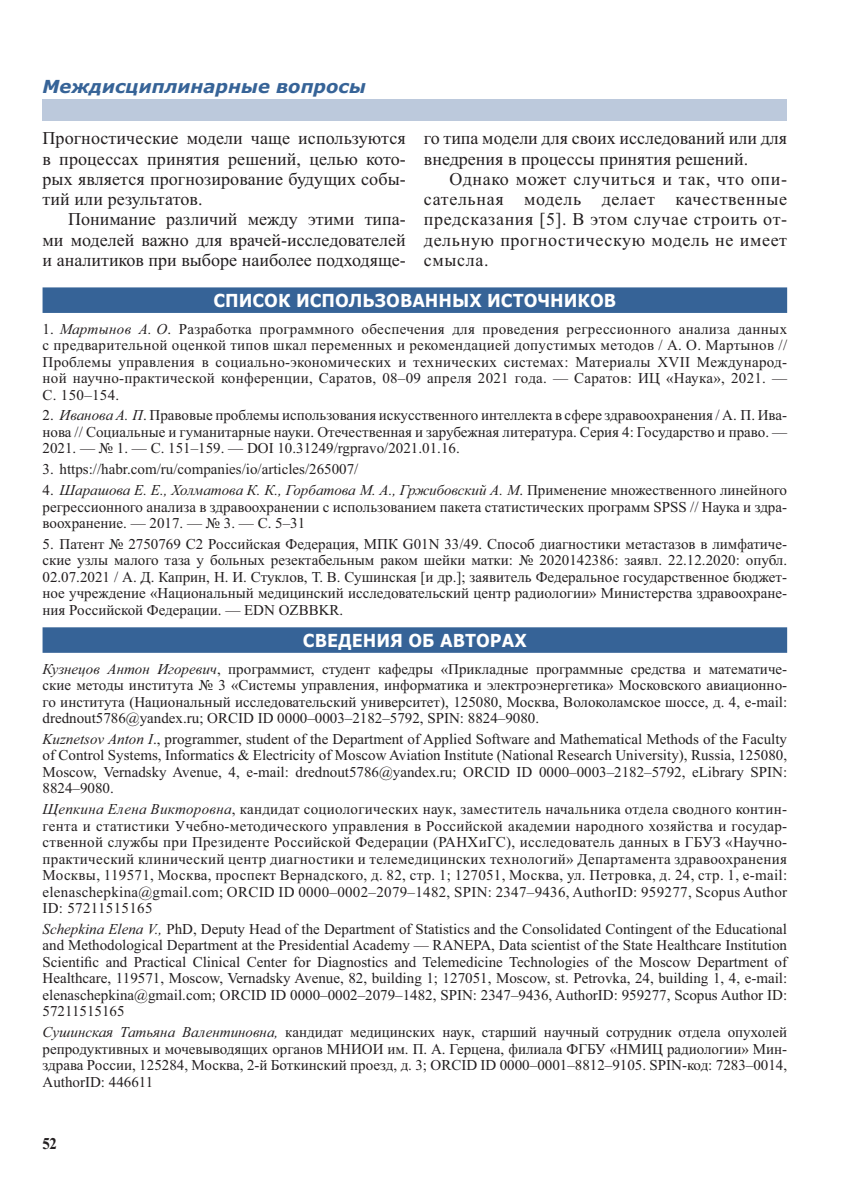
<style>
.page{position:relative;width:851px;height:1191px;background:#fff}
.page>*{position:absolute;margin:0;border:0;box-sizing:border-box;transform-origin:0 0}
.t1{font:18px/20.2px "Times New Roman";color:#231f20;text-align:justify}
.t2{font:700 18px "Verdana";color:#fff;scale:.9 1}
.t3{font:italic 700 18px "Verdana";color:#366397}
.t4{font:700 16.5px "Times New Roman";color:#231f20;scale:.9 1}
.t5{font:15px/16.5px "Times New Roman";color:#231f20;text-align:justify}
.t6{font:15px/16.5px "Times New Roman";letter-spacing:.02em;color:#231f20}
.t7{font:italic 15px "Times New Roman";color:#231f20}
.s1{font-style:italic}
.s2{font-style:normal}
</style>
<div class="page">
<div style="left:43px;top:99px;width:744px;height:21px;background:#bcc9dc"></div>
<div style="left:43px;top:287px;width:744px;height:26px;background:#366397"></div>
<div style="left:43px;top:627px;width:744px;height:26px;background:#366397"></div>
<p class="t3" style="left:43px;top:80px;width:325px">Междисциплинарные вопросы</p>
<p class="t1" style="left:43px;top:130px;width:365px">Прогностические модели чаще используются в процессах принятия решений, целью кото&shy;рых является прогнозирование будущих собы&shy;тий или результатов.</p>
<p class="t1" style="left:43px;top:211px;width:365px;text-indent:26px">Понимание различий между этими типа&shy;ми моделей важно для врачей-исследователей и аналитиков при выборе наиболее подходяще-</p>
<p class="t1" style="left:424px;top:130px;width:365px">го типа модели для своих исследований или для внедрения в процессы принятия решений.</p>
<p class="t1" style="left:424px;top:170px;width:365px;text-indent:26px">Однако может случиться и так, что опи&shy;сательная модель делает качественные пред сказания [5]. В этом случае строить от&shy;дельную прогностическую модель не имеет смысла.</p>
<p class="t2" style="left:213px;top:290px;width:449px">СПИСОК ИСПОЛЬЗОВАННЫХ ИСТОЧНИКОВ</p>
<p class="t6" style="left:43px;top:322px;width:746px">1. <span class="s1">Мартынов А. О</span> Разработка программного обеспечения для проведения регрессионного анализа данных</p>
<p class="t6" style="left:43px;top:322px;width:746px;text-indent:125px">.<br>с предварительной оценкой типов шкал переменных и рекомендацией допустимых методов / А. О. Мартынов // Проблемы управления в социально-экономических и технических системах: Материалы XVII Международ&shy;ной научно-практической конференции, Саратов, 08–09 апреля 2021 года. — Саратов: ИЦ «Наука», 2021. — С. 150–154.</p>
<p class="t5" style="left:43px;top:408px;width:746px">2. <span class="s1">Иванова А. П</span> Правовые проблемы использования искусственного интеллекта в сфере здравоохранения / А. П. Ива-</p>
<p class="t5" style="left:43px;top:408px;width:746px;text-align:left;text-indent:101px">.<br>нова // Социальные и гуманитарные науки. Отечественная и зарубежная литература. Серия 4: Государство и право. —<br>2021. — № 1. — С. 151–159. — DOI 10.31249/rgpravo/2021.01.16.</p>
<p class="t5" style="left:43px;top:462px;width:317px">3. https://habr.com/ru/companies/io/articles/265007/</p>
<p class="t7" style="left:43px;top:484px;width:746px"><span class="s2">4.</span> Шарашова Е. Е., Холматова К. К., Горбатова М. А., Гржибовский А. М <span class="s2">Применение множественного линейного</span></p>
<p class="t5" style="left:43px;top:483px;width:746px;text-align:left;text-indent:477px">.<br>регрессионного анализа в здравоохранении с использованием пакета статистических программ SPSS // Наука и здра&shy;воохранение. — 2017. — № 3. — С. 5–31</p>
<p class="t5" style="left:43px;top:537px;width:746px">5. Патент № 2750769 C2 Российская Федерация, МПК G01N 33/49. Способ диагностики метастазов в лимфатиче&shy;ские узлы малого таза у больных резектабельным раком шейки матки: № 2020142386: заявл. 22.12.2020: опубл.<br>02.07.2021 / А. Д. Каприн, Н. И. Стуклов, Т. В. Сушинская [и др.]; заявитель Федеральное государственное бюджет&shy;ное учреждение «Национальный медицинский исследовательский центр радиологии» Министерства здравоохране&shy;ния Российской Федерации. — EDN OZBBKR.</p>
<p class="t2" style="left:303px;top:630px;width:250px">СВЕДЕНИЯ ОБ АВТОРАХ</p>
<p class="t5" style="left:43px;top:661px;width:746px"><span class="s1">Кузнецов Антон Игоревич</span>, программист, студент кафедры «Прикладные программные средства и математиче&shy;ские методы института № 3 «Системы управления, информатика и электроэнергетика» Московского авиационно&shy;го института (Национальный исследовательский университет), 125080, Москва, Волоколамское шоссе, д. 4, e-mail: drednout5786@yandex.ru; ORCID ID 0000–0003–2182–5792, SPIN: 8824–9080.</p>
<p class="t5" style="left:43px;top:732px;width:746px"><span class="s1">Kuznetsov Anton I</span>., programmer, student of the Department of Applied Software and Mathematical Methods of the Faculty of Control Systems, Informatics &amp; Electricity of Moscow Aviation Institute (National Research University), Russia, 125080, Moscow, Vernadsky Avenue, 4, e-mail: drednout5786@yandex.ru; ORCID ID 0000–0003–2182–5792, eLibrary SPIN:<br>8824–9080.</p>
<p class="t5" style="left:43px;top:802px;width:746px"><span class="s1">Щепкина Елена Викторовна</span>, кандидат социологических наук, заместитель начальника отдела сводного контин&shy;гента и статистики Учебно-методического управления в Российской академии народного хозяйства и государ&shy;ственной службы при Президенте Российской Федерации (РАНХиГС), исследователь данных в ГБУЗ «Научно&shy;практический клинический центр диагностики и телемедицинских технологий» Департамента здравоохранения Москвы, 119571, Москва, проспект Вернадского, д. 82, стр. 1; 127051, Москва, ул. Петровка, д. 24, стр. 1, e-mail: elenaschepkina@gmail.com; ORCID ID 0000–0002–2079–1482, SPIN: 2347–9436, AuthorID: 959277, Scopus Author ID: 57211515165</p>
<p class="t5" style="left:43px;top:922px;width:746px"><span class="s1">Schepkina Elena V.,</span> PhD, Deputy Head of the Department of Statistics and the Consolidated Contingent of the Educational and Methodological Department at the Presidential Academy — RANEPA, Data scientist of the State Healthcare Institution Scientific and Practical Clinical Center for Diagnostics and Telemedicine Technologies of the Moscow Department of Healthcare, 119571, Moscow, Vernadsky Avenue, 82, building 1; 127051, Moscow, st. Petrovka, 24, building 1, 4, e-mail: elenaschepkina@gmail.com; ORCID ID 0000–0002–2079–1482, SPIN: 2347–9436, AuthorID: 959277, Scopus Author ID:<br>57211515165</p>
<p class="t5" style="left:43px;top:1025px;width:746px"><span class="s1">Сушинская Татьяна Валентиновна,</span> кандидат медицинских наук, старший научный сотрудник отдела опухолей репродуктивных и мочевыводящих органов МНИОИ им. П. А. Герцена, филиала ФГБУ «НМИЦ радиологии» Мин&shy;здрава России, 125284, Москва, 2-й Боткинский проезд, д. 3; ORCID ID 0000–0001–8812–9105. SPIN-код: 7283–0014, AuthorID: 446611</p>
<p class="t4" style="left:43px;top:1137px;width:18px">52</p>
</div>
